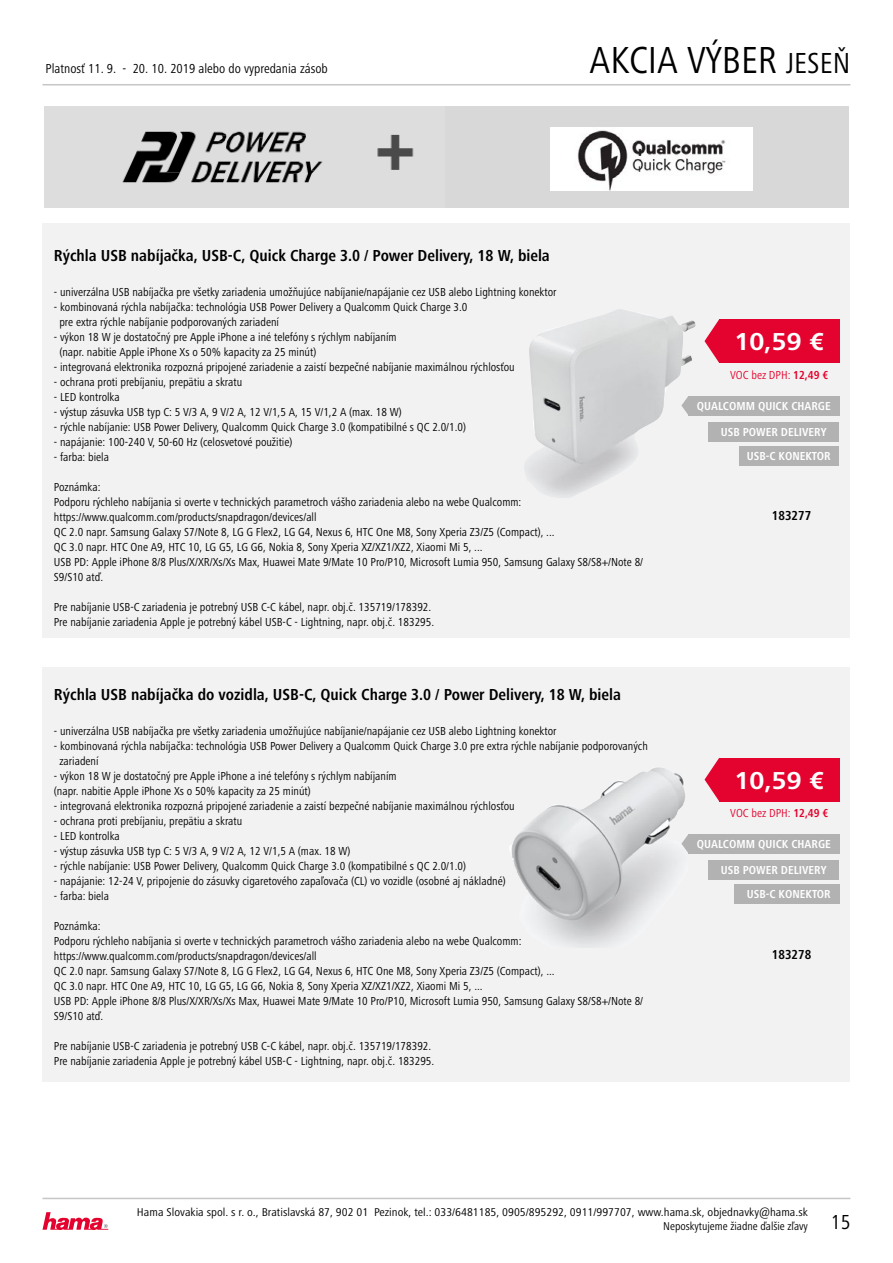
<style>
.page{position:relative;width:893px;height:1263px;background:#fff}
.page>*{position:absolute;margin:0;border:0;box-sizing:border-box;transform-origin:0 0}
.t1{font:condensed 39px "Frutiger Next LTW1 G";color:#000}
.t2{font:700 25.35px "Frutiger Next LTW1 G";color:#fff}
.t3{font:condensed 21px "Frutiger Next LTW1 G";color:#000}
.t4{font:700 condensed 16.5px "Frutiger Next LTW1 G";color:#000}
.t5{font:condensed 13.5px "Frutiger Next LTW1 G";color:#000}
.t6{font:700 condensed 13.5px "Frutiger Next LTW1 G";color:#000}
.t7{font:condensed 12px/15px "Frutiger Next LTW1 G";color:#000}
.t8{font:700 condensed 12px/26.1px "Frutiger Next LTW1 G";color:#fff}
.t9{font:condensed 12px "Frutiger Next LTW1 G";color:#e4032e}
.t10{font:condensed 11.7px/14.1px "Frutiger Next LTW1 G";color:#000;text-align:right;scale:1.08 1}
.s1{font-size:30px}
.s2{font-weight:700}
</style>
<div class="page">
<div style="left:43px;top:223px;width:807px;height:414px;background:#f2f2f2"></div>
<div style="left:43px;top:667px;width:807px;height:414px;background:#f2f2f2"></div>
<hr style="left:43px;top:84px;width:807px;height:1px;background:#c6c6c6">
<hr style="left:43px;top:1198px;width:807px;height:1px;background:#c6c6c6">
<svg style="left:43px;top:1212px;width:65px;height:18px"></svg>
<img style="left:525px;top:309px;width:171px;height:189px">
<svg style="left:704px;top:319px;width:15px;height:44px"></svg>
<div style="left:719px;top:319px;width:120px;height:44px;background:#e4032e"></div>
<img style="left:510px;top:768px;width:146px;height:107px">
<div style="left:688px;top:834px;width:151px;height:19px;background:#b3b2b2"></div>
<svg style="left:681px;top:835px;width:7px;height:18px"></svg>
<div style="left:708px;top:860px;width:131px;height:19px;background:#b3b2b2"></div>
<svg style="left:705px;top:758px;width:14px;height:43px"></svg>
<div style="left:719px;top:758px;width:120px;height:43px;background:#e4032e"></div>
<div style="left:734px;top:884px;width:105px;height:20px;background:#b3b2b2"></div>
<div style="left:437px;top:106px;width:412px;height:102px;background:#d8d8d8"></div>
<img style="left:44px;top:106px;width:393px;height:102px">
<img style="left:550px;top:128px;width:203px;height:62px">
<div style="left:688px;top:396px;width:151px;height:19px;background:#b3b2b2"></div>
<svg style="left:681px;top:396px;width:7px;height:19px"></svg>
<div style="left:708px;top:422px;width:131px;height:19px;background:#b3b2b2"></div>
<div style="left:739px;top:446px;width:100px;height:20px;background:#b3b2b2"></div>
<p class="t5" style="left:46px;top:61px;width:284px">Platnosť 11. 9. - 20. 10. 2019 alebo do vypredania zásob</p>
<h1 class="t1" style="left:590px;top:38px;width:262px">AKCIA VÝBER <span class="s1">JESEŇ</span></h1>
<h3 class="t4" style="left:54px;top:246px;width:498px">Rýchla USB nabíjačka, USB-C, Quick Charge 3.0 / Power Delivery, 18 W, biela</h3>
<p class="t7" style="left:54px;top:285px;width:504px">- univerzálna USB nabíjačka pre všetky zariadenia umožňujúce nabíjanie/napájanie cez USB alebo Lightning konektor</p>
<p class="t7" style="left:59px;top:300px;width:409px;text-indent:-6px">- kombinovaná rýchla nabíjačka: technológia USB Power Delivery a Qualcomm Quick Charge 3.0 pre extra rýchle nabíjanie podporovaných zariadení</p>
<p class="t7" style="left:59px;top:330px;width:339px;text-indent:-6px">- výkon 18 W je dostatočný pre Apple iPhone a iné telefóny s rýchlym nabíjaním (napr. nabitie Apple iPhone Xs o 50% kapacity za 25 minút)</p>
<p class="t7" style="left:54px;top:360px;width:462px">- integrovaná elektronika rozpozná pripojené zariadenie a zaistí bezpečné nabíjanie maximálnou rýchlosťou</p>
<p class="t7" style="left:54px;top:375px;width:190px">- ochrana proti prebíjaniu, prepätiu a skratu</p>
<p class="t7" style="left:54px;top:390px;width:67px">- LED kontrolka</p>
<p class="t7" style="left:54px;top:405px;width:349px">- výstup zásuvka USB typ C: 5 V/3 A, 9 V/2 A, 12 V/1,5 A, 15 V/1,2 A (max. 18 W)</p>
<p class="t7" style="left:54px;top:420px;width:414px">- rýchle nabíjanie: USB Power Delivery, Qualcomm Quick Charge 3.0 (kompatibilné s QC 2.0/1.0)</p>
<p class="t7" style="left:54px;top:435px;width:240px">- napájanie: 100-240 V, 50-60 Hz (celosvetové použitie)</p>
<p class="t7" style="left:54px;top:450px;width:57px">- farba: biela</p>
<p class="t7" style="left:54px;top:480px;width:591px">Poznámka:<br>Podporu rýchleho nabíjania si overte v technických parametroch vášho zariadenia alebo na webe Qualcomm: https://www.qualcomm.com/products/snapdragon/devices/all<br>QC 2.0 napr. Samsung Galaxy S7/Note 8, LG G Flex2, LG G4, Nexus 6, HTC One M8, Sony Xperia Z3/Z5 (Compact), ...<br>QC 3.0 napr. HTC One A9, HTC 10, LG G5, LG G6, Nokia 8, Sony Xperia XZ/XZ1/XZ2, Xiaomi Mi 5, ...<br>USB PD: Apple iPhone 8/8 Plus/X/XR/Xs/Xs Max, Huawei Mate 9/Mate 10 Pro/P10, Microsoft Lumia 950, Samsung Galaxy S8/S8+/Note 8/ S9/S10 atď.</p>
<p class="t7" style="left:54px;top:600px;width:382px">Pre nabíjanie USB-C zariadenia je potrebný USB C-C kábel, napr. obj.č. 135719/178392.<br>Pre nabíjanie zariadenia Apple je potrebný kábel USB-C - Lightning, napr. obj.č. 183295.</p>
<h3 class="t4" style="left:54px;top:685px;width:569px">Rýchla USB nabíjačka do vozidla, USB-C, Quick Charge 3.0 / Power Delivery, 18 W, biela</h3>
<p class="t7" style="left:54px;top:723px;width:504px">- univerzálna USB nabíjačka pre všetky zariadenia umožňujúce nabíjanie/napájanie cez USB alebo Lightning konektor</p>
<p class="t7" style="left:59px;top:738px;width:590px;text-indent:-6px">- kombinovaná rýchla nabíjačka: technológia USB Power Delivery a Qualcomm Quick Charge 3.0 pre extra rýchle nabíjanie podporovaných zariadení</p>
<p class="t7" style="left:54px;top:768px;width:344px">- výkon 18 W je dostatočný pre Apple iPhone a iné telefóny s rýchlym nabíjaním (napr. nabitie Apple iPhone Xs o 50% kapacity za 25 minút)</p>
<p class="t7" style="left:54px;top:798px;width:462px">- integrovaná elektronika rozpozná pripojené zariadenie a zaistí bezpečné nabíjanie maximálnou rýchlosťou</p>
<p class="t7" style="left:54px;top:813px;width:190px">- ochrana proti prebíjaniu, prepätiu a skratu</p>
<p class="t7" style="left:54px;top:828px;width:67px">- LED kontrolka</p>
<p class="t7" style="left:54px;top:843px;width:298px">- výstup zásuvka USB typ C: 5 V/3 A, 9 V/2 A, 12 V/1,5 A (max. 18 W)</p>
<p class="t7" style="left:54px;top:858px;width:414px">- rýchle nabíjanie: USB Power Delivery, Qualcomm Quick Charge 3.0 (kompatibilné s QC 2.0/1.0)</p>
<p class="t7" style="left:54px;top:873px;width:453px">- napájanie: 12-24 V, pripojenie do zásuvky cigaretového zapaľovača (CL) vo vozidle (osobné aj nákladné)</p>
<p class="t7" style="left:54px;top:888px;width:57px">- farba: biela</p>
<p class="t7" style="left:54px;top:918px;width:591px">Poznámka:<br>Podporu rýchleho nabíjania si overte v technických parametroch vášho zariadenia alebo na webe Qualcomm: https://www.qualcomm.com/products/snapdragon/devices/all<br>QC 2.0 napr. Samsung Galaxy S7/Note 8, LG G Flex2, LG G4, Nexus 6, HTC One M8, Sony Xperia Z3/Z5 (Compact), ...<br>QC 3.0 napr. HTC One A9, HTC 10, LG G5, LG G6, Nokia 8, Sony Xperia XZ/XZ1/XZ2, Xiaomi Mi 5, ...<br>USB PD: Apple iPhone 8/8 Plus/X/XR/Xs/Xs Max, Huawei Mate 9/Mate 10 Pro/P10, Microsoft Lumia 950, Samsung Galaxy S8/S8+/Note 8/ S9/S10 atď.</p>
<p class="t7" style="left:54px;top:1038px;width:382px">Pre nabíjanie USB-C zariadenia je potrebný USB C-C kábel, napr. obj.č. 135719/178392.<br>Pre nabíjanie zariadenia Apple je potrebný kábel USB-C - Lightning, napr. obj.č. 183295.</p>
<h2 class="t2" style="left:734px;top:327px;width:91px">10,59 €</h2>
<p class="t9" style="left:730px;top:368px;width:100px">VOC bez DPH: <span class="s2">12,49 €</span></p>
<p class="t8" style="left:721px;top:393px;width:111px;text-indent:-24px">QUALCOMM QUICK CHARGE<br>USB POWER DELIVERY</p>
<p class="t8" style="left:747px;top:443px;width:85px">USB-C KONEKTOR</p>
<p class="t6" style="left:772px;top:508px;width:41px">183277</p>
<h2 class="t2" style="left:734px;top:766px;width:91px">10,59 €</h2>
<p class="t9" style="left:730px;top:806px;width:100px">VOC bez DPH: <span class="s2">12,49 €</span></p>
<p class="t8" style="left:697px;top:831px;width:135px">QUALCOMM QUICK CHARGE</p>
<p class="t8" style="left:721px;top:857px;width:107px">USB POWER DELIVERY</p>
<p class="t8" style="left:747px;top:881px;width:85px">USB-C KONEKTOR</p>
<p class="t6" style="left:772px;top:946px;width:41px">183278</p>
<p class="t10" style="left:137px;top:1205px;width:623px">Hama Slovakia spol. s r. o., Bratislavská 87, 902 01 Pezinok, tel.: 033/6481185, 0905/895292, 0911/997707, www.hama.sk, objednavky@hama.sk<br>Neposkytujeme žiadne ďalšie zľavy</p>
<h3 class="t3" style="left:831px;top:1210px;width:21px">15</h3>
</div>
